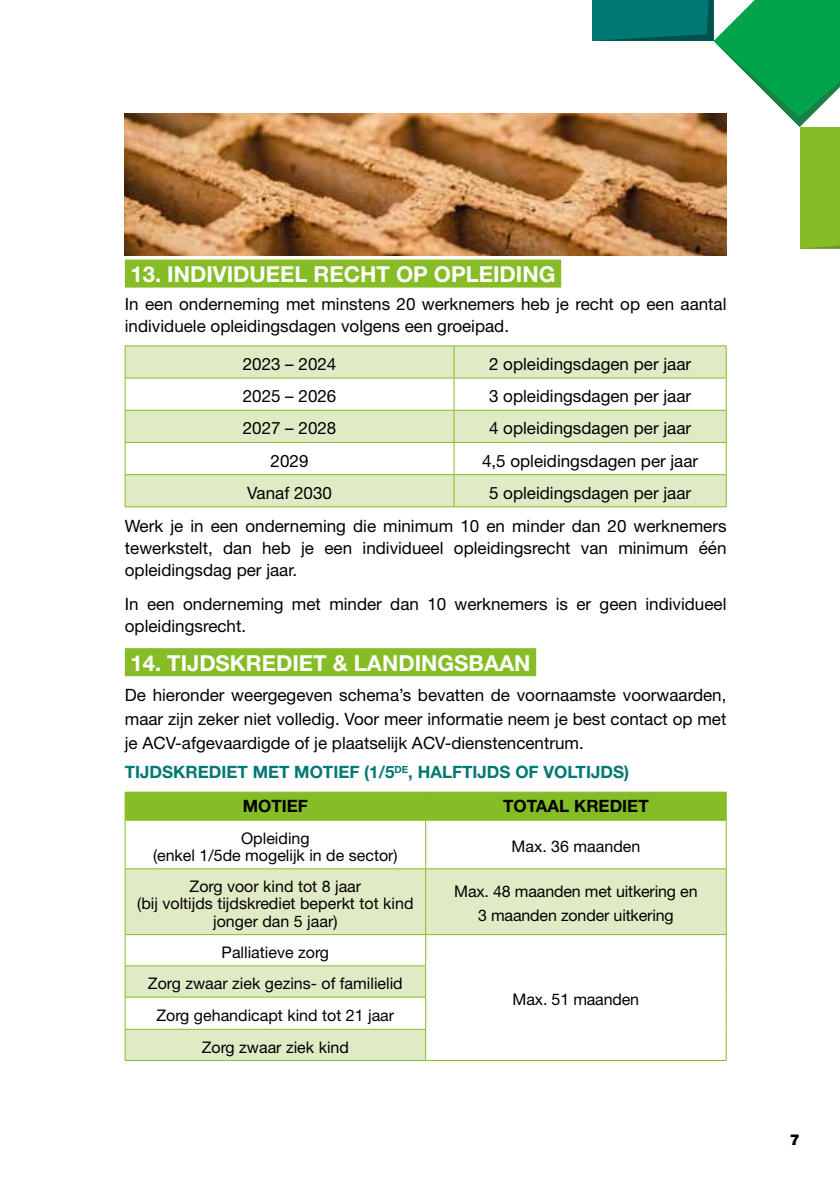
<style>
.page{position:relative;width:840px;height:1191px;background:#fff}
.page>*{position:absolute;margin:0;border:0;box-sizing:border-box;transform-origin:0 0}
.t1{font:700 22px "Helvetica Neue LT Pro";color:#fff}
.t2{font:17px/22px "Helvetica Neue";color:#000}
.t3{font:700 17px/34px "Helvetica Neue LT Pro";color:#007873}
.t4{font:700 17px "Helvetica Neue LT Pro";color:#000}
.t5{font:16px/17.2px "Helvetica Neue";color:#000;text-align:center}
.t6{font:900 15px "Helvetica Neue LT Std";color:#000}
.s1{color:#000}
</style>
<div class="page">
<svg style="left:592px;top:0;width:247px;height:248px"></svg>
<div style="left:125px;top:259px;width:436px;height:28px;background:#86bc25"></div>
<div style="left:125px;top:648px;width:411px;height:28px;background:#86bc25"></div>
<div style="left:126px;top:346px;width:599px;height:160px;background:#e0ebc6"></div>
<svg style="left:126px;top:379px;width:599px;height:95px"></svg>
<hr style="left:125px;top:345px;width:329px;height:1px;background:#86bc25">
<hr style="left:125px;top:346px;width:1px;height:32px;background:#86bc25">
<hr style="left:454px;top:345px;width:272px;height:1px;background:#86bc25">
<hr style="left:453px;top:346px;width:1px;height:32px;background:#86bc25">
<hr style="left:725px;top:346px;width:1px;height:32px;background:#86bc25">
<hr style="left:125px;top:378px;width:329px;height:1px;background:#86bc25">
<hr style="left:125px;top:378px;width:1px;height:32px;background:#86bc25">
<hr style="left:454px;top:378px;width:272px;height:1px;background:#86bc25">
<hr style="left:453px;top:378px;width:1px;height:32px;background:#86bc25">
<hr style="left:725px;top:378px;width:1px;height:32px;background:#86bc25">
<hr style="left:125px;top:410px;width:329px;height:1px;background:#86bc25">
<hr style="left:125px;top:410px;width:1px;height:32px;background:#86bc25">
<hr style="left:454px;top:410px;width:272px;height:1px;background:#86bc25">
<hr style="left:453px;top:410px;width:1px;height:32px;background:#86bc25">
<hr style="left:725px;top:410px;width:1px;height:32px;background:#86bc25">
<hr style="left:125px;top:442px;width:329px;height:1px;background:#86bc25">
<hr style="left:125px;top:443px;width:1px;height:31px;background:#86bc25">
<hr style="left:454px;top:442px;width:272px;height:1px;background:#86bc25">
<hr style="left:453px;top:443px;width:1px;height:31px;background:#86bc25">
<hr style="left:725px;top:443px;width:1px;height:31px;background:#86bc25">
<hr style="left:125px;top:474px;width:329px;height:1px;background:#86bc25">
<hr style="left:125px;top:475px;width:1px;height:31px;background:#86bc25">
<hr style="left:454px;top:474px;width:272px;height:1px;background:#86bc25">
<hr style="left:453px;top:475px;width:1px;height:31px;background:#86bc25">
<hr style="left:725px;top:475px;width:1px;height:31px;background:#86bc25">
<hr style="left:125px;top:506px;width:329px;height:1px;background:#86bc25">
<hr style="left:454px;top:506px;width:272px;height:1px;background:#86bc25">
<svg style="left:126px;top:869px;width:599px;height:191px;fill:#e0ebc6"></svg>
<div style="left:125px;top:792px;width:601px;height:28px;background:#86bc25"></div>
<hr style="left:125px;top:820px;width:300px;height:1px;background:#86bc25">
<hr style="left:425px;top:820px;width:301px;height:1px;background:#86bc25">
<hr style="left:125px;top:820px;width:1px;height:48px;background:#86bc25">
<hr style="left:425px;top:820px;width:1px;height:48px;background:#86bc25">
<hr style="left:725px;top:820px;width:1px;height:48px;background:#86bc25">
<hr style="left:125px;top:868px;width:300px;height:1px;background:#86bc25">
<hr style="left:125px;top:869px;width:1px;height:65px;background:#86bc25">
<hr style="left:425px;top:868px;width:301px;height:1px;background:#86bc25">
<hr style="left:425px;top:869px;width:1px;height:65px;background:#86bc25">
<hr style="left:725px;top:869px;width:1px;height:65px;background:#86bc25">
<hr style="left:125px;top:934px;width:300px;height:1px;background:#86bc25">
<hr style="left:125px;top:935px;width:1px;height:30px;background:#86bc25">
<hr style="left:425px;top:934px;width:301px;height:1px;background:#86bc25">
<hr style="left:425px;top:935px;width:1px;height:30px;background:#86bc25">
<hr style="left:725px;top:935px;width:1px;height:31px;background:#86bc25">
<hr style="left:125px;top:966px;width:1px;height:30px;background:#86bc25">
<hr style="left:425px;top:966px;width:1px;height:30px;background:#86bc25">
<hr style="left:725px;top:965px;width:1px;height:32px;background:#86bc25">
<hr style="left:125px;top:997px;width:1px;height:32px;background:#86bc25">
<hr style="left:425px;top:997px;width:1px;height:32px;background:#86bc25">
<hr style="left:725px;top:997px;width:1px;height:32px;background:#86bc25">
<hr style="left:125px;top:1029px;width:1px;height:31px;background:#86bc25">
<hr style="left:425px;top:1029px;width:1px;height:31px;background:#86bc25">
<hr style="left:725px;top:1029px;width:1px;height:31px;background:#86bc25">
<hr style="left:125px;top:965px;width:300px;height:1px;background:#86bc25">
<hr style="left:125px;top:996px;width:300px;height:1px;background:#86bc25">
<hr style="left:125px;top:1029px;width:300px;height:1px;background:#86bc25">
<hr style="left:125px;top:1060px;width:300px;height:1px;background:#86bc25">
<hr style="left:425px;top:1060px;width:301px;height:1px;background:#86bc25">
<img style="left:125px;top:113px;width:601px;height:142px">
<p class="t1" style="left:130px;top:261px;width:426px">13. INDIVIDUEEL RECHT OP OPLEIDING</p>
<p class="t2" style="left:125px;top:294px;width:603px">In een onderneming met minstens 20 werknemers heb je recht op een aantal individuele opleidingsdagen volgens een groeipad.</p>
<p class="t2" style="left:242px;top:354px;width:95px">2023 – 2024</p>
<p class="t2" style="left:489px;top:354px;width:203px">2 opleidingsdagen per jaar</p>
<p class="t2" style="left:242px;top:386px;width:95px">2025 – 2026</p>
<p class="t2" style="left:489px;top:386px;width:203px">3 opleidingsdagen per jaar</p>
<p class="t2" style="left:242px;top:418px;width:95px">2027 – 2028</p>
<p class="t2" style="left:489px;top:418px;width:203px">4 opleidingsdagen per jaar</p>
<p class="t2" style="left:270px;top:450px;width:39px">2029</p>
<p class="t2" style="left:481px;top:450px;width:218px">4,5 opleidingsdagen per jaar</p>
<p class="t2" style="left:247px;top:483px;width:86px">Vanaf 2030</p>
<p class="t2" style="left:125px;top:477px;width:603px;line-height:33.6px;text-indent:364px">5 opleidingsdagen per jaar<br>Werk je in een onderneming die minimum 10 en minder dan 20 werknemers</p>
<p class="t2" style="left:125px;top:538px;width:602px">tewerkstelt, dan heb je een individueel opleidingsrecht van minimum één opleidingsdag per jaar.</p>
<p class="t2" style="left:125px;top:594px;width:602px">In een onderneming met minder dan 10 werknemers is er geen individueel opleidingsrecht.</p>
<p class="t1" style="left:130px;top:649px;width:401px">14. TIJDSKREDIET &amp; LANDINGSBAAN</p>
<p class="t2" style="left:125px;top:683px;width:602px;line-height:24px;text-align:justify">De hieronder weergegeven schema’s bevatten de voornaamste voorwaarden, maar zijn zeker niet volledig. Voor meer informatie neem je best contact op met je ACV-afgevaardigde of je plaatselijk ACV-dienstencentrum.</p>
<p class="t3" style="left:243px;top:755px;width:387px;text-indent:-118px">TIJDSKREDIET MET MOTIEF (1/5<sup>DE</sup>, HALFTIJDS OF VOLTIJDS)<br><span class="s1">MOTIEF</span></p>
<p class="t4" style="left:503px;top:795px;width:147px">TOTAAL KREDIET</p>
<p class="t5" style="left:153px;top:830px;width:246px">Opleiding<br>(enkel 1/5de mogelijk in de sector)</p>
<p class="t5" style="left:511px;top:838px;width:130px">Max. 36 maanden</p>
<p class="t5" style="left:137px;top:878px;width:277px">Zorg voor kind tot 8 jaar<br>(bij voltijds tijdskrediet beperkt tot kind jonger dan 5 jaar)</p>
<p class="t5" style="left:454px;top:880px;width:245px;line-height:24px">Max. 48 maanden met uitkering en<br>3 maanden zonder uitkering</p>
<p class="t5" style="left:221px;top:944px;width:109px">Palliatieve zorg</p>
<p class="t5" style="left:512px;top:991px;width:128px">Max. 51 maanden</p>
<p class="t5" style="left:148px;top:968px;width:256px;line-height:31.8px">Zorg zwaar ziek gezins- of familielid<br>Zorg gehandicapt kind tot 21 jaar<br>Zorg zwaar ziek kind</p>
<p class="t6" style="left:789px;top:1130px;width:12px">7</p>
</div>
